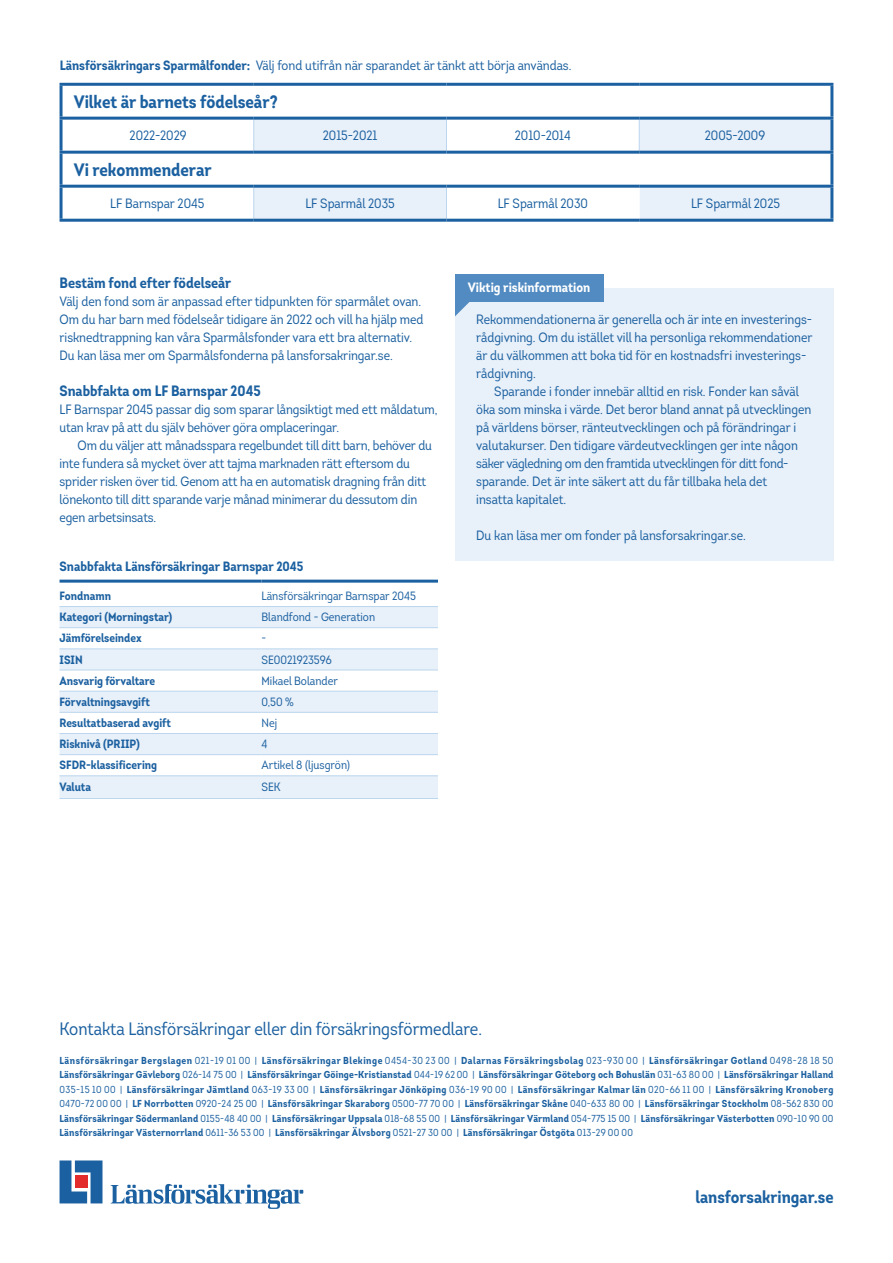
<style>
.page{position:relative;width:893px;height:1263px;background:#fff}
.page>*{position:absolute;margin:0;border:0;box-sizing:border-box;transform-origin:0 0}
.t1{font:18px "Intro Cond";color:#1b60a0}
.t2{font:700 18px "Intro Cond";color:#1b60a0}
.t3{font:700 17.4px "Intro Cond";color:#1b60a0}
.t4{font:700 15px "Intro Cond";color:#1b60a0}
.t5{font:13.5px/18px "Intro Cond";color:#1b60a0}
.t6{font:700 13.5px "Intro Cond";color:#1b60a0}
.t7{font:700 13.5px "Intro Cond";color:#fff}
.t8{font:700 12px "Intro Cond";color:#1b60a0}
.t9{font:12px "Intro Cond";color:#1b60a0}
.t10{font:700 10.2px/14.5px "Intro Cond";letter-spacing:.02em;color:#1b60a0;text-align:justify}
.s1{font-weight:700}
.s2{font-weight:400}
</style>
<div class="page">
<svg style="left:63px;top:150px;width:191px;height:69px"></svg>
<svg style="left:254px;top:120px;width:576px;height:99px"></svg>
<hr style="left:253px;top:120px;width:1px;height:31px;background:#bbd6ee">
<hr style="left:446px;top:120px;width:1px;height:31px;background:#bbd6ee">
<hr style="left:253px;top:188px;width:1px;height:31px;background:#bbd6ee">
<hr style="left:446px;top:188px;width:1px;height:31px;background:#bbd6ee">
<hr style="left:639px;top:188px;width:1px;height:31px;background:#fff">
<hr style="left:639px;top:120px;width:1px;height:31px;background:#bbd6ee">
<hr style="left:60px;top:83px;width:194px;height:3px;background:#1b60a0">
<hr style="left:60px;top:86px;width:3px;height:31px;background:#1b60a0">
<hr style="left:254px;top:83px;width:192px;height:3px;background:#1b60a0">
<hr style="left:446px;top:83px;width:193px;height:3px;background:#1b60a0">
<hr style="left:639px;top:83px;width:194px;height:3px;background:#1b60a0">
<hr style="left:830px;top:86px;width:3px;height:31px;background:#1b60a0">
<hr style="left:60px;top:120px;width:3px;height:31px;background:#1b60a0">
<hr style="left:60px;top:154px;width:3px;height:31px;background:#1b60a0">
<hr style="left:60px;top:188px;width:3px;height:31px;background:#1b60a0">
<hr style="left:60px;top:219px;width:194px;height:3px;background:#1b60a0">
<hr style="left:254px;top:219px;width:192px;height:3px;background:#1b60a0">
<hr style="left:446px;top:219px;width:193px;height:3px;background:#1b60a0">
<hr style="left:639px;top:219px;width:194px;height:3px;background:#1b60a0">
<hr style="left:60px;top:151px;width:194px;height:3px;background:#1b60a0">
<hr style="left:254px;top:151px;width:192px;height:3px;background:#1b60a0">
<hr style="left:446px;top:151px;width:193px;height:3px;background:#1b60a0">
<hr style="left:639px;top:151px;width:194px;height:3px;background:#1b60a0">
<hr style="left:60px;top:185px;width:194px;height:3px;background:#1b60a0">
<hr style="left:254px;top:185px;width:192px;height:3px;background:#1b60a0">
<hr style="left:446px;top:185px;width:193px;height:3px;background:#1b60a0">
<hr style="left:639px;top:185px;width:194px;height:3px;background:#1b60a0">
<hr style="left:60px;top:117px;width:194px;height:3px;background:#1b60a0">
<hr style="left:254px;top:117px;width:192px;height:3px;background:#1b60a0">
<hr style="left:446px;top:117px;width:193px;height:3px;background:#1b60a0">
<hr style="left:639px;top:117px;width:194px;height:3px;background:#1b60a0">
<hr style="left:830px;top:120px;width:3px;height:31px;background:#1b60a0">
<hr style="left:830px;top:188px;width:3px;height:31px;background:#1b60a0">
<hr style="left:830px;top:154px;width:3px;height:31px;background:#1b60a0">
<svg style="left:111px;top:1184px;width:192px;height:25px"></svg>
<svg style="left:60px;top:1160px;width:42px;height:43px"></svg>
<div style="left:75px;top:1176px;width:12px;height:12px;background:#e42b2b"></div>
<svg style="left:60px;top:607px;width:378px;height:191px;fill:#e8f0f9"></svg>
<hr style="left:261px;top:606px;width:177px;height:1px;background:#bbd6ee">
<hr style="left:60px;top:627px;width:201px;height:1px;background:#bbd6ee">
<hr style="left:261px;top:627px;width:177px;height:1px;background:#bbd6ee">
<hr style="left:60px;top:649px;width:201px;height:1px;background:#bbd6ee">
<hr style="left:261px;top:649px;width:177px;height:1px;background:#bbd6ee">
<hr style="left:60px;top:670px;width:201px;height:1px;background:#bbd6ee">
<hr style="left:261px;top:670px;width:177px;height:1px;background:#bbd6ee">
<hr style="left:60px;top:691px;width:201px;height:1px;background:#bbd6ee">
<hr style="left:261px;top:691px;width:177px;height:1px;background:#bbd6ee">
<hr style="left:60px;top:712px;width:201px;height:1px;background:#bbd6ee">
<hr style="left:261px;top:712px;width:177px;height:1px;background:#bbd6ee">
<hr style="left:60px;top:733px;width:201px;height:1px;background:#bbd6ee">
<hr style="left:261px;top:733px;width:177px;height:1px;background:#bbd6ee">
<hr style="left:60px;top:754px;width:201px;height:1px;background:#bbd6ee">
<hr style="left:261px;top:754px;width:177px;height:1px;background:#bbd6ee">
<hr style="left:60px;top:606px;width:201px;height:1px;background:#bbd6ee">
<hr style="left:60px;top:775px;width:201px;height:1px;background:#bbd6ee">
<hr style="left:261px;top:775px;width:177px;height:1px;background:#bbd6ee">
<hr style="left:60px;top:580px;width:201px;height:3px;background:#1b60a0">
<hr style="left:261px;top:580px;width:177px;height:3px;background:#1b60a0">
<hr style="left:60px;top:798px;width:201px;height:1px;background:#bbd6ee">
<hr style="left:261px;top:798px;width:177px;height:1px;background:#bbd6ee">
<div style="left:455px;top:289px;width:378px;height:272px;background:#e8f0f9"></div>
<div style="left:455px;top:274px;width:149px;height:27px;background:#518bc2"></div>
<svg style="left:455px;top:301px;width:17px;height:15px"></svg>
<p class="t5" style="left:60px;top:56px;width:513px"><span class="s1">Länsförsäkringars Sparmålfonder:</span> Välj fond utifrån när sparandet är tänkt att börja användas.</p>
<h1 class="t2" style="left:74px;top:90px;width:205px">Vilket är barnets födelseår?</h1>
<p class="t5" style="left:130px;top:127px;width:58px">2022-2029</p>
<p class="t5" style="left:323px;top:127px;width:56px">2015-2021</p>
<p class="t5" style="left:515px;top:127px;width:57px">2010-2014</p>
<p class="t5" style="left:705px;top:127px;width:62px">2005-2009</p>
<h1 class="t2" style="left:74px;top:158px;width:139px">Vi rekommenderar</h1>
<p class="t5" style="left:110px;top:195px;width:96px">LF Barnspar 2045</p>
<p class="t5" style="left:305px;top:195px;width:91px">LF Sparmål 2035</p>
<p class="t5" style="left:498px;top:195px;width:92px">LF Sparmål 2030</p>
<p class="t5" style="left:691px;top:195px;width:91px">LF Sparmål 2025</p>
<p class="t4" style="left:60px;top:273px;width:173px">Bestäm fond efter födelseår</p>
<p class="t5" style="left:60px;top:292px;width:365px">Välj den fond som är anpassad efter tidpunkten för sparmålet ovan.<br>Om du har barn med födelseår tidigare än 2022 och vill ha hjälp med risknedtrappning kan våra Sparmålsfonder vara ett bra alternativ.<br>Du kan läsa mer om Sparmålsfonderna på lansforsakringar.se.</p>
<p class="t4" style="left:60px;top:381px;width:203px">Snabbfakta om LF Barnspar 2045</p>
<p class="t5" style="left:60px;top:400px;width:379px">LF Barnspar 2045 passar dig som sparar långsiktigt med ett måldatum, utan krav på att du själv behöver göra omplaceringar.</p>
<p class="t5" style="left:60px;top:436px;width:374px;text-indent:18px">Om du väljer att månadsspara regelbundet till ditt barn, behöver du inte fundera så mycket över att tajma marknaden rätt eftersom du sprider risken över tid. Genom att ha en automatisk dragning från ditt lönekonto till ditt sparande varje månad minimerar du dessutom din egen arbetsinsats.</p>
<p class="t6" style="left:60px;top:558px;width:245px">Snabbfakta Länsförsäkringar Barnspar 2045</p>
<p class="t8" style="left:60px;top:588px;width:53px">Fondnamn</p>
<p class="t9" style="left:261px;top:589px;width:156px">Länsförsäkringar Barnspar 2045</p>
<p class="t8" style="left:60px;top:609px;width:114px">Kategori (Morningstar)</p>
<p class="t9" style="left:261px;top:610px;width:115px">Blandfond - Generation</p>
<p class="t8" style="left:60px;top:631px;width:84px">Jämförelseindex</p>
<p class="t9" style="left:261px;top:631px;width:6px">-</p>
<p class="t8" style="left:60px;top:652px;width:25px">ISIN</p>
<p class="t9" style="left:261px;top:652px;width:72px">SE0021923596</p>
<p class="t8" style="left:60px;top:673px;width:97px">Ansvarig förvaltare</p>
<p class="t9" style="left:261px;top:673px;width:78px">Mikael Bolander</p>
<p class="t8" style="left:60px;top:694px;width:92px">Förvaltningsavgift</p>
<p class="t9" style="left:261px;top:694px;width:34px">0,50 %</p>
<p class="t8" style="left:60px;top:715px;width:113px">Resultatbaserad avgift</p>
<p class="t9" style="left:261px;top:716px;width:17px">Nej</p>
<p class="t8" style="left:60px;top:736px;width:82px">Risknivå (PRIIP)</p>
<p class="t9" style="left:261px;top:737px;width:7px">4</p>
<p class="t8" style="left:60px;top:757px;width:99px">SFDR-klassificering</p>
<p class="t9" style="left:261px;top:758px;width:90px">Artikel 8 (ljusgrön)</p>
<p class="t8" style="left:60px;top:779px;width:33px">Valuta</p>
<p class="t9" style="left:261px;top:779px;width:21px">SEK</p>
<p class="t7" style="left:468px;top:279px;width:124px">Viktig riskinformation</p>
<p class="t5" style="left:476px;top:310px;width:338px">Rekommendationerna är generella och är inte en investerings&shy;rådgivning. Om du istället vill ha personliga rekommendationer är du välkommen att boka tid för en kostnadsfri investerings&shy;rådgivning.</p>
<p class="t5" style="left:476px;top:382px;width:336px;text-indent:18px">Sparande i fonder innebär alltid en risk. Fonder kan såväl öka som minska i värde. Det beror bland annat på utvecklingen på världens börser, ränteutvecklingen och på förändringar i valutakurser. Den tidigare värdeutvecklingen ger inte någon säker vägledning om den framtida utvecklingen för ditt fond&shy;sparande. Det är inte säkert att du får tillbaka hela det<br>insatta kapitalet.</p>
<p class="t5" style="left:476px;top:526px;width:271px">Du kan läsa mer om fonder på lansforsakringar.se.</p>
<h1 class="t1" style="left:60px;top:1017px;width:424px">Kontakta Länsförsäkringar eller din försäkringsförmedlare.</h1>
<p class="t10" style="left:60px;top:1053px;width:775px">Länsförsäkringar Bergslagen <span class="s2">021-19 01 00 |</span> Länsförsäkringar Blekinge <span class="s2">0454-30 23 00 |</span> Dalarnas Försäkringsbolag <span class="s2">023-930 00 |</span> Länsförsäkringar Gotland <span class="s2">0498-28 18 50<br></span>Länsförsäkringar Gävleborg <span class="s2">026-14 75 00 |</span> Länsförsäkringar Göinge-Kristianstad <span class="s2">044-19 62 00 |</span> Länsförsäkringar Göteborg och Bohuslän <span class="s2">031-63 80 00 |</span> Länsförsäkringar Halland <span class="s2">035-15 10 00 |</span> Länsförsäkringar Jämtland <span class="s2">063-19 33 00 |</span> Länsförsäkringar Jönköping <span class="s2">036-19 90 00 |</span> Länsförsäkringar Kalmar län <span class="s2">020-66 11 00 |</span> Länsförsäkring Kronoberg <span class="s2">0470-72 00 00 |</span> LF Norrbotten <span class="s2">0920-24 25 00 |</span> Länsförsäkringar Skaraborg <span class="s2">0500-77 70 00 |</span> Länsförsäkringar Skåne <span class="s2">040-633 80 00 |</span> Länsförsäkringar Stockholm <span class="s2">08-562 830 00<br></span>Länsförsäkringar Södermanland <span class="s2">0155-48 40 00 |</span> Länsförsäkringar Uppsala <span class="s2">018-68 55 00 |</span> Länsförsäkringar Värmland <span class="s2">054-775 15 00 |</span> Länsförsäkringar Västerbotten <span class="s2">090-10 90 00<br></span>Länsförsäkringar Västernorrland <span class="s2">0611-36 53 00 |</span> Länsförsäkringar Älvsborg <span class="s2">0521-27 30 00 |</span> Länsförsäkringar Östgöta <span class="s2">013-29 00 00</span></p>
<p class="t3" style="left:696px;top:1186px;width:139px">lansforsakringar.se</p>
</div>
